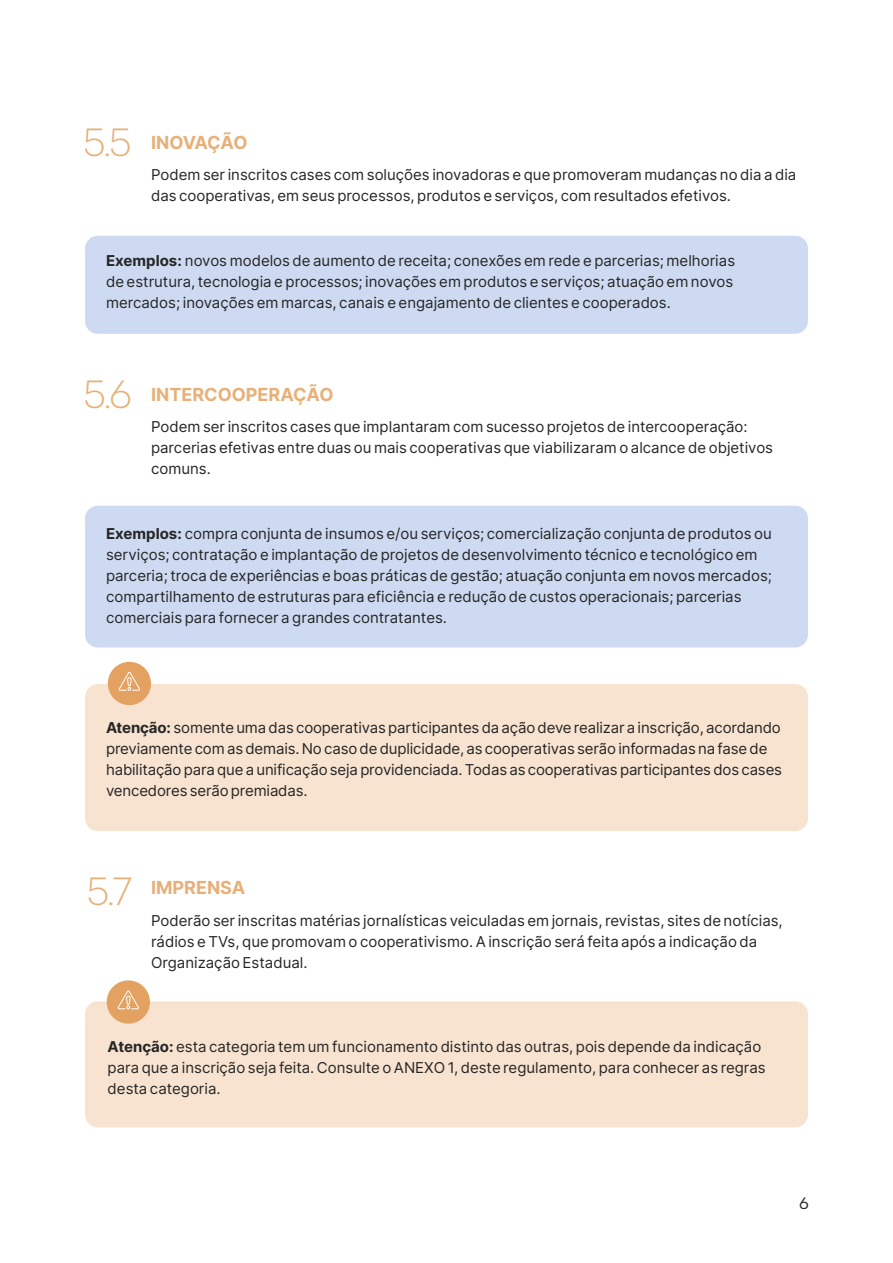
<style>
.page{position:relative;width:893px;height:1263px;background:#fff}
.page>*{position:absolute;margin:0;border:0;box-sizing:border-box;transform-origin:0 0}
.List_Paragraph{font:39.3px "Intro Light Alt";color:#e7b079}
.Default{font:700 18px "Inter";color:#e7b079}
.Default-2{font:700 18px "Inter";letter-spacing:-.035em;color:#e7b079}
.Subtítulo{font:700 18px "Inter";color:#e7b079}
.t1{font:16.5px "Intro";color:#262626}
.Default-3{font:15px/21px "Inter";color:#262626}
.Subtítulo-2{font:15px/21px "Inter";color:#262626}
.s1{font-weight:700}
</style>
<div class="page">
<div style="left:85px;top:506px;width:723px;height:141px;background:#cddaf1;border-radius:13px"></div>
<div style="left:85px;top:236px;width:723px;height:98px;background:#cddaf1;border-radius:13px"></div>
<div style="left:85px;top:684px;width:723px;height:147px;background:#f7e3d0;border-radius:13px"></div>
<div style="left:108px;top:662px;width:43px;height:43px;background:#e3a261;border-radius:50%"></div>
<div style="left:85px;top:1001px;width:723px;height:126px;background:#f7e3d0;border-radius:13px"></div>
<svg style="left:118px;top:672px;width:22px;height:19px"></svg>
<div style="left:107px;top:980px;width:43px;height:44px;background:#e3a261;border-radius:50%"></div>
<svg style="left:117px;top:990px;width:22px;height:20px"></svg>
<p class="List_Paragraph" style="left:83px;top:119px;width:50px">5.5</p>
<p class="Default-2" style="left:151px;top:129px;width:98px">INOVAÇÃO</p>
<p class="Default-3" style="left:151px;top:164px;width:647px">Podem ser inscritos cases com soluções inovadoras e que promoveram mudanças no dia a dia das cooperativas, em seus processos, produtos e serviços, com resultados efetivos.</p>
<p class="Default-3" style="left:106px;top:250px;width:631px"><span class="s1">Exemplos:</span> novos modelos de aumento de receita; conexões em rede e parcerias; melhorias de estrutura, tecnologia e processos; inovações em produtos e serviços; atuação em novos mercados; inovações em marcas, canais e engajamento de clientes e cooperados.</p>
<p class="List_Paragraph" style="left:83px;top:371px;width:50px">5.6</p>
<p class="Default" style="left:151px;top:381px;width:184px">INTERCOOPERAÇÃO</p>
<p class="Default-3" style="left:151px;top:416px;width:624px">Podem ser inscritos cases que implantaram com sucesso projetos de intercooperação: parcerias efetivas entre duas ou mais cooperativas que viabilizaram o alcance de objetivos comuns.</p>
<p class="Default-3" style="left:106px;top:523px;width:667px"><span class="s1">Exemplos:</span> compra conjunta de insumos e/ou serviços; comercialização conjunta de produtos ou serviços; contratação e implantação de projetos de desenvolvimento técnico e tecnológico em parceria; troca de experiências e boas práticas de gestão; atuação conjunta em novos mercados; compartilhamento de estruturas para eficiência e redução de custos operacionais; parcerias comerciais para fornecer a grandes contratantes.</p>
<p class="Default-3" style="left:106px;top:717px;width:677px"><span class="s1">Atenção:</span> somente uma das cooperativas participantes da ação deve realizar a inscrição, acordando previamente com as demais. No caso de duplicidade, as cooperativas serão informadas na fase de habilitação para que a unificação seja providenciada. Todas as cooperativas participantes dos cases vencedores serão premiadas.</p>
<p class="List_Paragraph" style="left:87px;top:868px;width:47px">5.7</p>
<p class="Subtítulo" style="left:151px;top:874px;width:96px">IMPRENSA</p>
<p class="Subtítulo-2" style="left:151px;top:909px;width:633px">Poderão ser inscritas matérias jornalísticas veiculadas em jornais, revistas, sites de notícias, rádios e TVs, que promovam o cooperativismo. A inscrição será feita após a indicação da<br>Organização Estadual.</p>
<p class="Subtítulo-2" style="left:108px;top:1035px;width:660px"><span class="s1">Atenção:</span> esta categoria tem um funcionamento distinto das outras, pois depende da indicação para que a inscrição seja feita. Consulte o ANEXO 1, deste regulamento, para conhecer as regras desta categoria.</p>
<p class="t1" style="left:799px;top:1194px;width:11px">6</p>
</div>
